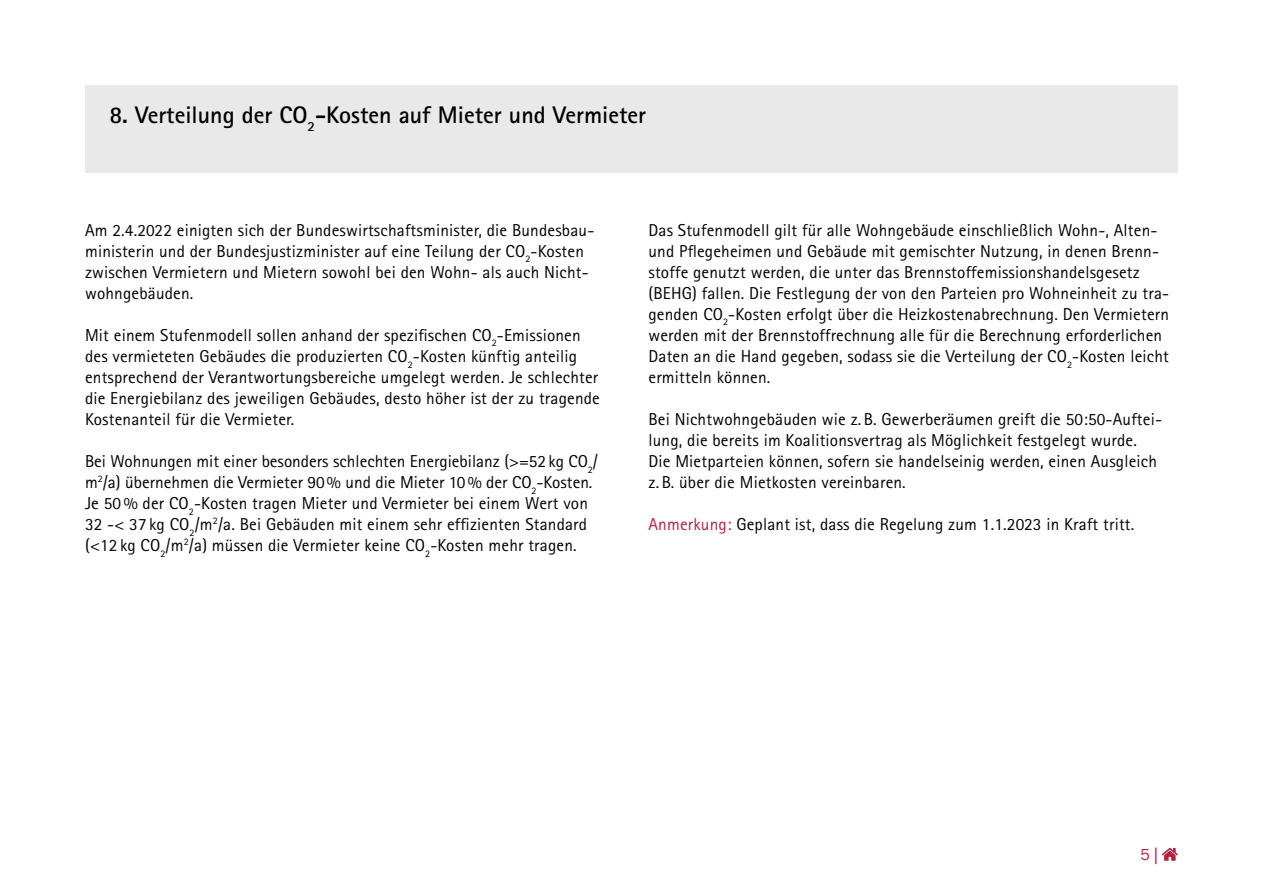
<style>
.page{position:relative;width:1263px;height:893px;background:#fff}
.page>*{position:absolute;margin:0;border:0;box-sizing:border-box;transform-origin:0 0}
.t1{font:700 24px "Rotis Sans Serif Std";color:#000}
.t2{font:17.25px/21px "Rotis Sans Serif Std";letter-spacing:.01em;color:#000}
.t3{font:16.5px "Franklin Gothic Itc T";color:#b71e3f}
.s1{color:#b71e3f}
.s2{font-family:"News Gothic Std"}
</style>
<div class="page">
<svg style="left:1162px;top:848px;width:16px;height:13px"></svg>
<div style="left:85px;top:85px;width:1093px;height:88px;background:#e9e9e9"></div>
<h1 class="t1" style="left:109px;top:99px;width:538px">8. Verteilung der CO<sub>2</sub>-Kosten auf Mieter und Vermieter</h1>
<p class="t2" style="left:85px;top:219px;width:511px">Am 2.4.2022 einigten sich der Bundeswirtschaftsminister, die Bundesbau&shy;ministerin und der Bundesjustizminister auf eine Teilung der CO<sub>2</sub>-Kosten zwischen Vermietern und Mietern sowohl bei den Wohn- als auch Nicht&shy;wohngebäuden.</p>
<p class="t2" style="left:85px;top:324px;width:516px">Mit einem Stufenmodell sollen anhand der spezifischen CO<sub>2</sub>-Emissionen des vermieteten Gebäudes die produzierten CO<sub>2</sub>-Kosten künftig anteilig entsprechend der Verantwortungsbereiche umgelegt werden. Je schlechter die Energiebilanz des jeweiligen Gebäudes, desto höher ist der zu tragende Kostenanteil für die Vermieter.</p>
<p class="t2" style="left:85px;top:450px;width:514px">Bei Wohnungen mit einer besonders schlechten Energiebilanz (&gt;=52kg CO<sub>2</sub>/ m<sup>2</sup>/a) übernehmen die Vermieter 90% und die Mieter 10% der CO<sub>2</sub>-Kosten.<br>Je 50 % der CO<sub>2</sub>-Kosten tragen Mieter und Vermieter bei einem Wert von 32 -&lt; 37 kg CO<sub>2</sub>/m<sup>2</sup>/a. Bei Gebäuden mit einem sehr effizienten Standard (&lt;12 kg CO<sub>2</sub>/m<sup>2</sup>/a) müssen die Vermieter keine CO<sub>2</sub>-Kosten mehr tragen.</p>
<p class="t2" style="left:648px;top:219px;width:522px">Das Stufenmodell gilt für alle Wohngebäude einschließlich Wohn-, Alten&shy;und Pflegeheimen und Gebäude mit gemischter Nutzung, in denen Brenn&shy;stoffe genutzt werden, die unter das Brennstoffemissionshandelsgesetz (BEHG) fallen. Die Festlegung der von den Parteien pro Wohneinheit zu tra&shy;genden CO<sub>2</sub>-Kosten erfolgt über die Heizkostenabrechnung. Den Vermietern werden mit der Brennstoffrechnung alle für die Berechnung erforderlichen Daten an die Hand gegeben, sodass sie die Verteilung der CO<sub>2</sub>-Kosten leicht ermitteln können.</p>
<p class="t2" style="left:648px;top:408px;width:515px">Bei Nichtwohngebäuden wie z. B. Gewerberäumen greift die 50:50-Auftei&shy;lung, die bereits im Koalitionsvertrag als Möglichkeit festgelegt wurde.<br>Die Mietparteien können, sofern sie handelseinig werden, einen Ausgleich z. B. über die Mietkosten vereinbaren.</p>
<p class="t2" style="left:648px;top:513px;width:487px"><span class="s1">Anmerkung:</span> Geplant ist, dass die Regelung zum 1.1.2023 in Kraft tritt.</p>
<p class="t3" style="left:1140px;top:845px;width:19px">5 <span class="s2">|</span></p>
</div>
